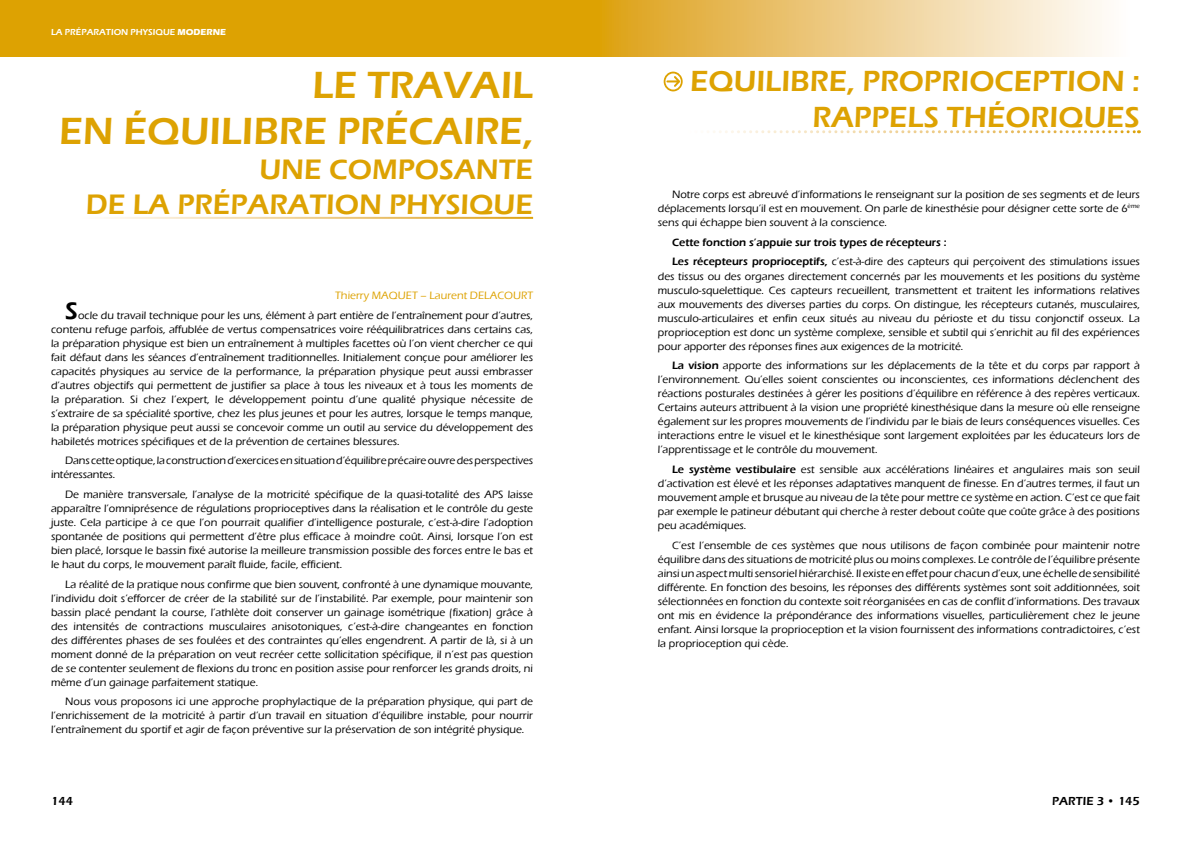
<style>
.page{position:relative;width:1191px;height:842px;background:#fff}
.page>*{position:absolute;margin:0;border:0;box-sizing:border-box;transform-origin:0 0}
.t1{font:600 39px/46.8px "Eras ITC";color:#dda202;text-align:right}
.t2{font:600 30px/36px "Eras ITC";color:#dda202;text-align:right}
.t3{font:600 29px/34.8px "Eras ITC";color:#dda202;text-align:right}
.t4{font:600 25px "Eras ITC";color:#000}
.t5{font:600 12px "Eras ITC";color:#000}
.t6{font:500 11px/14px "Eras ITC";color:#000;text-align:justify}
.t7{font:600 11px/19.7px "Eras ITC";color:#000}
.t8{font:500 11px "Eras ITC";color:#dda202}
.t9{font:600 9px "Eras ITC";color:#fff}
.s1{font-weight:700}
.s2{font-weight:500}
.s3{font-weight:600}
</style>
<div class="page">
<div style="left:0;top:0;width:595px;height:57px;background:#dda202"></div>
<div style="left:597px;top:0;width:594px;height:57px;background:linear-gradient(to right,#dda11b,#fff)"></div>
<svg style="left:713px;top:130px;width:426px;height:3px"></svg>
<svg style="left:663px;top:72px;width:19px;height:19px"></svg>
<p class="t9" style="left:51px;top:27px;width:177px">LA PRÉPARATION PHYSIQUE <span class="s1">MODERNE</span></p>
<h1 class="t1" style="left:59px;top:62px;width:476px">LE TRAVAIL<br>EN ÉQUILIBRE PRÉCAIRE,</h1>
<h3 class="t3" style="left:86px;top:152px;width:449px">UNE COMPOSANTE<br>DE LA PRÉPARATION PHYSIQUE</h3>
<p class="t8" style="left:335px;top:289px;width:199px">Thierry MAQUET – Laurent DELACOURT</p>
<h3 class="t4" style="left:65px;top:296px;width:12px">S</h3>
<p class="t6" style="left:51px;top:308px;width:483px;text-indent:27px">ocle du travail technique pour les uns, élément à part entière de l’entraînement pour d’autres, contenu refuge parfois, affublée de vertus compensatrices voire rééquilibratrices dans certains cas, la préparation physique est bien un entraînement à multiples facettes où l’on vient chercher ce qui fait défaut dans les séances d’entraînement traditionnelles. Initialement conçue pour améliorer les capacités physiques au service de la performance, la préparation physique peut aussi embrasser d’autres objectifs qui permettent de justifier sa place à tous les niveaux et à tous les moments de la préparation. Si chez l’expert, le développement pointu d’une qualité physique nécessite de s’extraire de sa spécialité sportive, chez les plus jeunes et pour les autres, lorsque le temps manque, la préparation physique peut aussi se concevoir comme un outil au service du développement des habiletés motrices spécifiques et de la prévention de certaines blessures.</p>
<p class="t6" style="left:51px;top:454px;width:483px;text-indent:14px">Dans cette optique, la construction d’exercices en situation d’équilibre précaire ouvre des perspectives intéressantes.</p>
<p class="t6" style="left:51px;top:487px;width:483px;text-indent:14px">De manière transversale, l’analyse de la motricité spécifique de la quasi-totalité des APS laisse apparaître l’omniprésence de régulations proprioceptives dans la réalisation et le contrôle du geste juste. Cela participe à ce que l’on pourrait qualifier d’intelligence posturale, c’est-à-dire l’adoption spontanée de positions qui permettent d’être plus efficace à moindre coût. Ainsi, lorsque l’on est bien placé, lorsque le bassin fixé autorise la meilleure transmission possible des forces entre le bas et le haut du corps, le mouvement paraît fluide, facile, efficient.</p>
<p class="t6" style="left:51px;top:577px;width:483px;text-indent:14px">La réalité de la pratique nous confirme que bien souvent, confronté à une dynamique mouvante, l’individu doit s’efforcer de créer de la stabilité sur de l’instabilité. Par exemple, pour maintenir son bassin placé pendant la course, l’athlète doit conserver un gainage isométrique (fixation) grâce à des intensités de contractions musculaires anisotoniques, c’est-à-dire changeantes en fonction des différentes phases de ses foulées et des contraintes qu’elles engendrent. A partir de là, si à un moment donné de la préparation on veut recréer cette sollicitation spécifique, il n’est pas question de se contenter seulement de flexions du tronc en position assise pour renforcer les grands droits, ni même d’un gainage parfaitement statique.</p>
<p class="t6" style="left:51px;top:695px;width:483px;text-indent:14px">Nous vous proposons ici une approche prophylactique de la préparation physique, qui part de l’enrichissement de la motricité à partir d’un travail en situation d’équilibre instable, pour nourrir l’entraînement du sportif et agir de façon préventive sur la préservation de son intégrité physique.</p>
<h2 class="t2" style="left:690px;top:64px;width:451px">EQUILIBRE, PROPRIOCEPTION :<br>RAPPELS THÉORIQUES</h2>
<p class="t6" style="left:658px;top:188px;width:483px;text-indent:14px">Notre corps est abreuvé d’informations le renseignant sur la position de ses segments et de leurs déplacements lorsqu’il est en mouvement. On parle de kinesthésie pour désigner cette sorte de 6<sup>ème </sup>sens qui échappe bien souvent à la conscience.</p>
<p class="t7" style="left:672px;top:232px;width:469px">CETTE FONCTION S’APPUIE SUR TROIS TYPES DE RÉCEPTEURS :<br>LES RÉCEPTEURS PROPRIOCEPTIFS, <span class="s2">c’est-à-dire des capteurs qui perçoivent des stimulations issues</span></p>
<p class="t6" style="left:658px;top:269px;width:483px">des tissus ou des organes directement concernés par les mouvements et les positions du système musculo-squelettique. Ces capteurs recueillent, transmettent et traitent les informations relatives aux mouvements des diverses parties du corps. On distingue, les récepteurs cutanés, musculaires, musculo-articulaires et enfin ceux situés au niveau du périoste et du tissu conjonctif osseux. La proprioception est donc un système complexe, sensible et subtil qui s’enrichit au fil des expériences pour apporter des réponses fines aux exigences de la motricité.</p>
<p class="t6" style="left:658px;top:359px;width:483px;text-indent:14px"><span class="s3">LA VISION</span> apporte des informations sur les déplacements de la tête et du corps par rapport à l’environnement. Qu’elles soient conscientes ou inconscientes, ces informations déclenchent des réactions posturales destinées à gérer les positions d’équilibre en référence à des repères verticaux.<br>Certains auteurs attribuent à la vision une propriété kinesthésique dans la mesure où elle renseigne également sur les propres mouvements de l’individu par le biais de leurs conséquences visuelles. Ces interactions entre le visuel et le kinesthésique sont largement exploitées par les éducateurs lors de l’apprentissage et le contrôle du mouvement.</p>
<p class="t6" style="left:658px;top:462px;width:483px;text-indent:14px"><span class="s3">LE SYSTÈME VESTIBULAIRE</span> est sensible aux accélérations linéaires et angulaires mais son seuil d’activation est élevé et les réponses adaptatives manquent de finesse. En d’autres termes, il faut un mouvement ample et brusque au niveau de la tête pour mettre ce système en action. C’est ce que fait par exemple le patineur débutant qui cherche à rester debout coûte que coûte grâce à des positions peu académiques.</p>
<p class="t6" style="left:658px;top:538px;width:483px;text-indent:14px">C’est l’ensemble de ces systèmes que nous utilisons de façon combinée pour maintenir notre équilibre dans des situations de motricité plus ou moins complexes. Le contrôle de l’équilibre présente ainsi un aspect multi sensoriel hiérarchisé. Il existe en effet pour chacun d’eux, une échelle de sensibilité différente. En fonction des besoins, les réponses des différents systèmes sont soit additionnées, soit sélectionnées en fonction du contexte soit réorganisées en cas de conflit d’informations. Des travaux ont mis en évidence la prépondérance des informations visuelles, particulièrement chez le jeune enfant. Ainsi lorsque la proprioception et la vision fournissent des informations contradictoires, c’est la proprioception qui cède.</p>
<p class="t5" style="left:51px;top:794px;width:23px">144</p>
<p class="t5" style="left:1052px;top:794px;width:89px">PARTIE 3 • 145</p>
</div>
